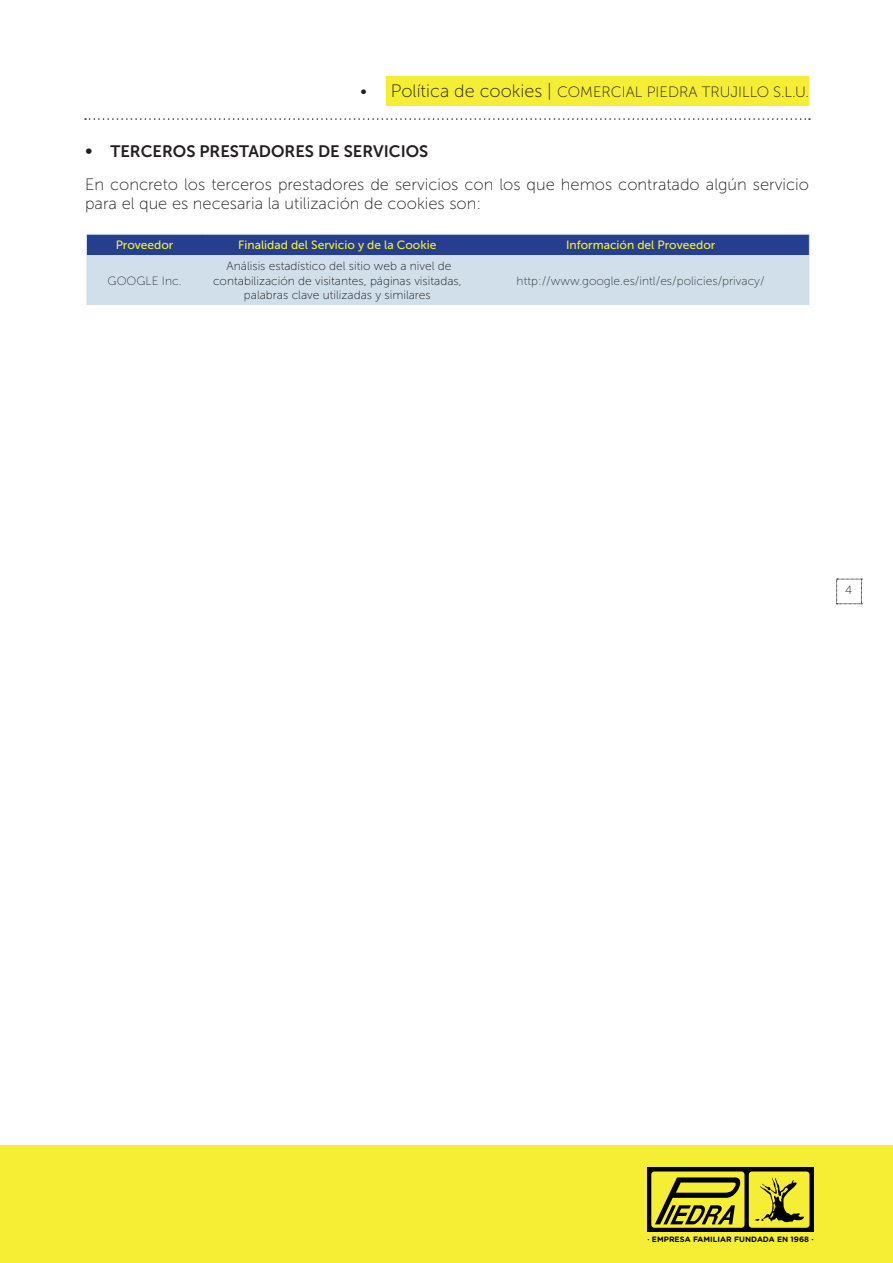
<style>
.page{position:relative;width:893px;height:1263px;background:#fff}
.page>*{position:absolute;margin:0;border:0;box-sizing:border-box;transform-origin:0 0}
.t1{font:16.5px/19.8px "Museo Sans 100";color:#231f20}
.t2{font:16.5px "Museo Sans 700";color:#231f20}
.t3{font:15px "Museo Sans 100";color:#231f20}
.t4{font:12px/14.4px "Museo Sans 100";color:#231f20;text-align:center}
.t5{font:12px "Museo Sans 500";color:#f6ee34}
.t6{font:12px "Museo Sans 100";color:#36393c}
.t7{font:700 7.8px "Gotham Rounded";color:#000001}
.s1{font-size:18px}
</style>
<div class="page">
<div style="left:0;top:1145px;width:893px;height:118px;background:#f6ee34"></div>
<div style="left:647px;top:1167px;width:167px;height:65px;background:#000001"></div>
<div style="left:651px;top:1171px;width:93px;height:57px;background:#f6ee34;border-radius:3px"></div>
<div style="left:749px;top:1171px;width:60px;height:57px;background:#f6ee34;border-radius:3px"></div>
<svg style="left:755px;top:1177px;width:49px;height:45px"></svg>
<svg style="left:655px;top:1177px;width:85px;height:47px"></svg>
<div style="left:386px;top:76px;width:423px;height:30px;background:#f6ee34"></div>
<svg style="left:85px;top:118px;width:725px;height:2px"></svg>
<svg style="left:836px;top:579px;width:26px;height:25px"></svg>
<svg style="left:86px;top:235px;width:724px;height:70px;background:#9fb1cf"></svg>
<hr style="left:86px;top:234px;width:117px;height:1px;background:#d0dfea">
<hr style="left:203px;top:234px;width:269px;height:1px;background:#d0dfea">
<hr style="left:472px;top:234px;width:338px;height:1px;background:#d0dfea">
<p class="t3" style="left:360px;top:84px;width:450px"><span class="s1">• Política de cookies |</span> COMERCIAL PIEDRA TRUJILLO S.L.U.</p>
<p class="t2" style="left:85px;top:142px;width:345px">• TERCEROS PRESTADORES DE SERVICIOS</p>
<p class="t1" style="left:85px;top:174px;width:725px">En concreto los terceros prestadores de servicios con los que hemos contratado algún servicio para el que es necesaria la utilización de cookies son:</p>
<p class="t5" style="left:116px;top:239px;width:59px">Proveedor</p>
<p class="t5" style="left:238px;top:239px;width:200px">Finalidad del Servicio y de la Cookie</p>
<p class="t5" style="left:566px;top:239px;width:151px">Información del Proveedor</p>
<p class="t6" style="left:108px;top:274px;width:75px">GOOGLE Inc.</p>
<p class="t4" style="left:213px;top:259px;width:250px">Análisis estadístico del sitio web a nivel de contabilización de visitantes, páginas visitadas, palabras clave utilizadas y similares</p>
<p class="t6" style="left:517px;top:274px;width:250px">http://www.google.es/intl/es/policies/privacy/</p>
<p class="t4" style="left:845px;top:583px;width:9px">4</p>
<p class="t7" style="left:647px;top:1234px;width:168px">· EMPRESA FAMILIAR FUNDADA EN 1968 ·</p>
</div>
